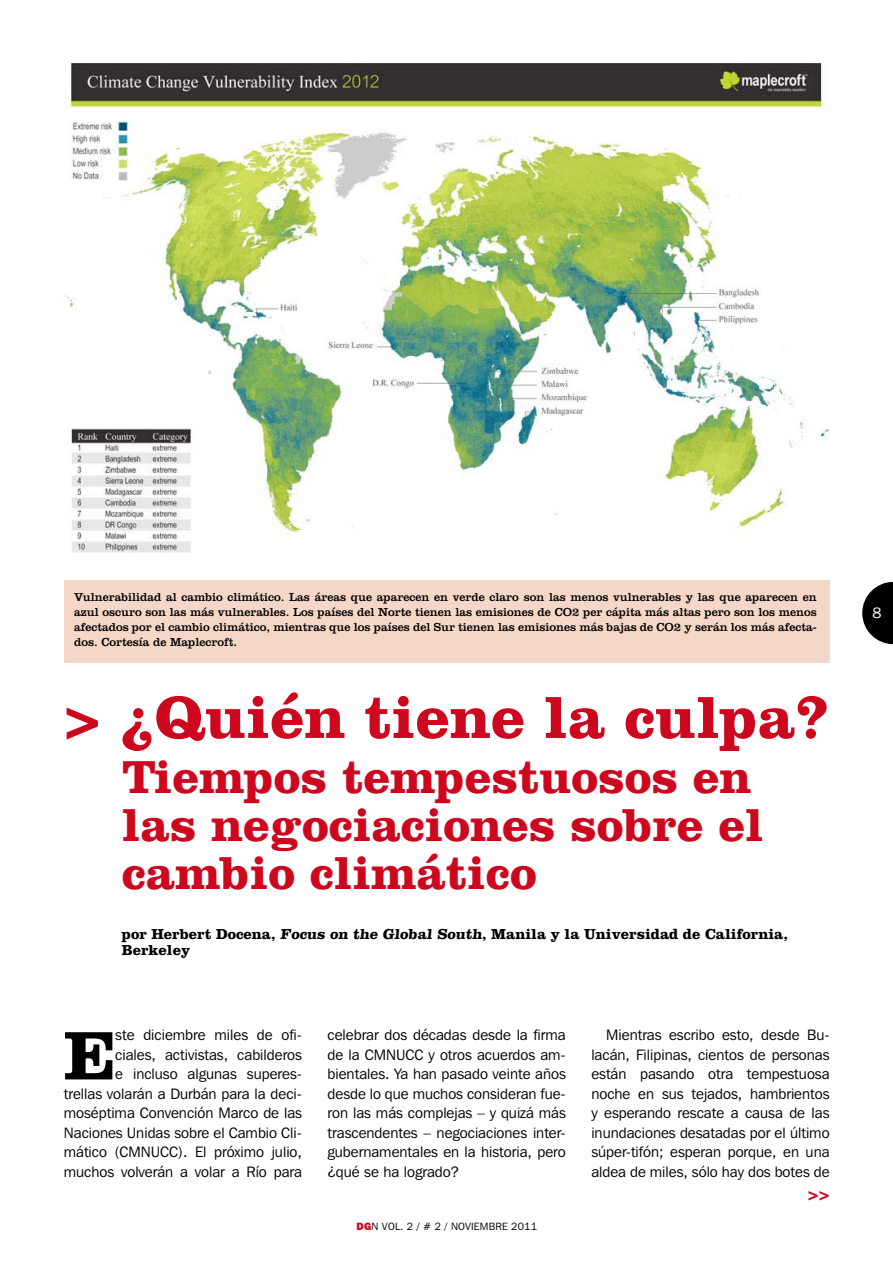
<style>
.page{position:relative;width:893px;height:1263px;background:#fff}
.page>*{position:absolute;margin:0;border:0;box-sizing:border-box;transform-origin:0 0}
.t1{font:700 71.25px "Clarendon";color:#000}
.t2{font:700 61.5px "Clarendon";color:#cd071e}
.t3{font:700 48px/48px "Clarendon";color:#cd071e}
.t4{font:700 18px "Clarendon";color:#cd071e}
.t5{font:15px/19.5px "Franklin Gothic IT Cby BT";color:#000;text-align:justify}
.t6{font:700 15px/16.5px "Clarendon";color:#000}
.t7{font:15px "Franklin Gothic IT Cby BT";color:#fff}
.t8{font:12px/15px "Clarendon";color:#000;text-align:justify}
.t9{font:10.5px "Franklin Gothic IT Cby BT";letter-spacing:.02em;color:#000}
.s1{font-weight:800;color:#cd071e}
</style>
<div class="page">
<svg style="left:862px;top:582px;width:30px;height:62px"></svg>
<img style="left:64px;top:64px;width:765px;height:489px">
<div style="left:64px;top:580px;width:765px;height:83px;background:#f5d7c8"></div>
<p class="t8" style="left:74px;top:590px;width:744px">Vulnerabilidad al cambio climático. Las áreas que aparecen en verde claro son las menos vulnerables y las que aparecen en azul oscuro son las más vulnerables. Los países del Norte tienen las emisiones de CO2 per cápita más altas pero son los menos afectados por el cambio climático, mientras que los países del Sur tienen las emisiones más bajas de CO2 y serán los más afecta&shy;dos. Cortesía de Maplecroft.</p>
<h2 class="t2" style="left:64px;top:696px;width:767px">&gt; ¿Quién tiene la culpa?</h2>
<h3 class="t3" style="left:122px;top:757px;width:643px">Tiempos tempestuosos en las negociaciones sobre el cambio climático</h3>
<p class="t6" style="left:122px;top:927px;width:667px">por Herbert Docena, Focus on the Global South, Manila y la Universidad de California,<br>Berkeley</p>
<p class="t5" style="left:64px;top:1027px;width:240px;text-align:right">ste diciembre miles de ofi-<br>ciales, activistas, cabilderos<br>e incluso algunas superes-<br>trellas volarán a Durbán para la deci&shy;moséptima Convención Marco de las Naciones Unidas sobre el Cambio Cli&shy;mático (CMNUCC). El próximo julio, muchos volverán a volar a Río para</p>
<p class="t5" style="left:327px;top:1027px;width:240px">celebrar dos décadas desde la firma de la CMNUCC y otros acuerdos am&shy;bientales. Ya han pasado veinte años desde lo que muchos consideran fue&shy;ron las más complejas – y quizá más trascendentes – negociaciones inter&shy;gubernamentales en la historia, pero ¿qué se ha logrado?</p>
<h1 class="t1" style="left:64px;top:1031px;width:53px">E</h1>
<p class="t9" style="left:356px;top:1222px;width:182px"><span class="s1">DG</span>N VOL. 2 / # 2 / NOVIEMBRE 2011</p>
<p class="t5" style="left:591px;top:1027px;width:240px;text-indent:15px">Mientras escribo esto, desde Bu&shy;lacán, Filipinas, cientos de personas están pasando otra tempestuosa noche en sus tejados, hambrientos y esperando rescate a causa de las inundaciones desatadas por el último súper-tifón; esperan porque, en una aldea de miles, sólo hay dos botes de</p>
<p class="t4" style="left:808px;top:1188px;width:23px">&gt;&gt;</p>
<p class="t7" style="left:872px;top:607px;width:10px">8</p>
</div>
